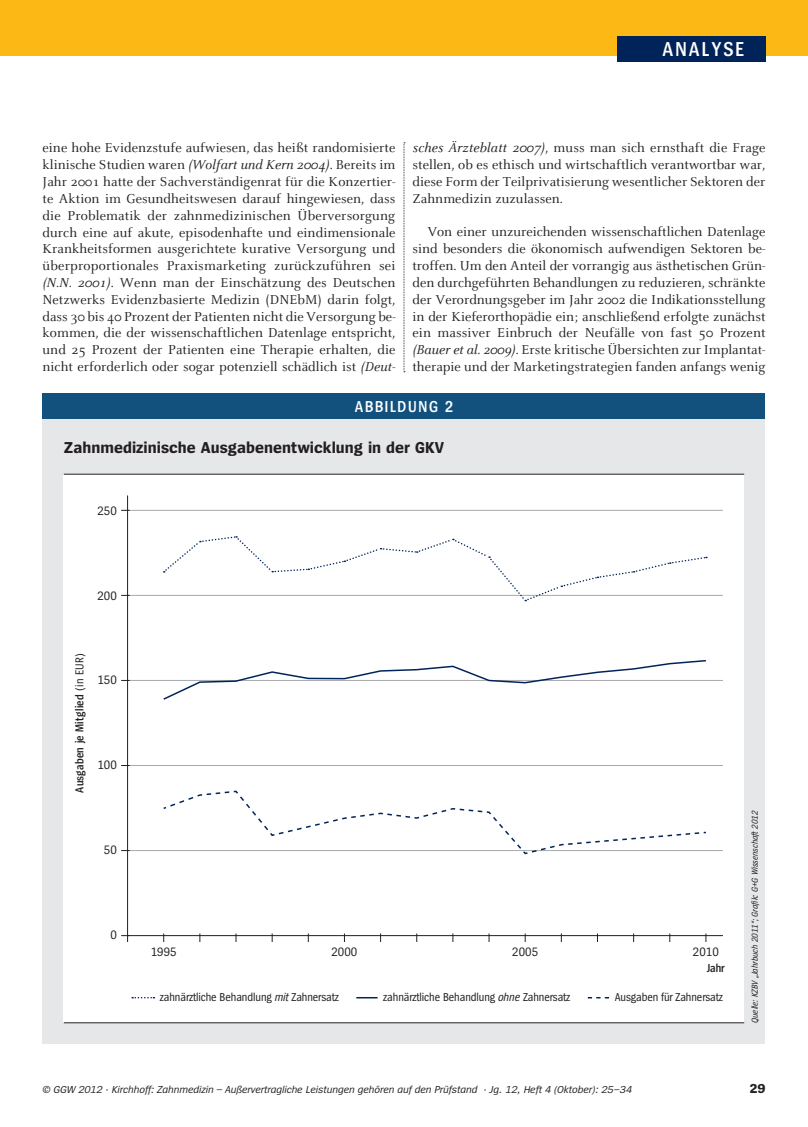
<style>
.page{position:relative;width:808px;height:1127px;background:#fff}
.page>*{position:absolute;margin:0;border:0;box-sizing:border-box;transform-origin:0 0}
.t1{font:600 21px "Spiegel Cd";color:#fff}
.t2{font:700 16.5px "Spiegel";color:#231f20}
.t3{font:600 16.5px "Spiegel Cd";color:#fff}
.t4{font:14.25px/16.8px "Celeste";letter-spacing:.005em;color:#231f20;text-align:justify}
.t5{font:700 13.5px "Spiegel";color:#231f20}
.t6{font:12.75px "Spiegel Cd";color:#231f20}
.t7{font:12px "Spiegel Cd";letter-spacing:-.005em;color:#231f20}
.t8{font:600 12px "Spiegel Cd";letter-spacing:.02em;color:#231f20}
.t9{font:italic 10.5px "Spiegel";color:#231f20}
.t10{font:italic 9px "Spiegel Cd";color:#231f20}
.s1{font-style:italic}
.s2{font-weight:400}
</style>
<div class="page">
<div style="left:0;top:0;width:808px;height:55px;background:#fcb814"></div>
<div style="left:617px;top:36px;width:148px;height:26px;background:#002359"></div>
<svg style="left:404px;top:142px;width:1px;height:230px"></svg>
<div style="left:43px;top:417px;width:722px;height:627px;background:#e6e7e9"></div>
<div style="left:64px;top:474px;width:680px;height:549px;background:#fff"></div>
<hr style="left:128px;top:510px;width:595px;height:1px;background:#a8a9ad">
<hr style="left:128px;top:595px;width:595px;height:1px;background:#a8a9ad">
<hr style="left:128px;top:680px;width:595px;height:1px;background:#a8a9ad">
<hr style="left:128px;top:765px;width:595px;height:1px;background:#a8a9ad">
<hr style="left:128px;top:850px;width:595px;height:1px;background:#a8a9ad">
<div style="left:43px;top:393px;width:722px;height:26px;background:#12517d"></div>
<hr style="left:64px;top:474px;width:680px;height:1px;background:#231f20">
<hr style="left:64px;top:1022px;width:680px;height:1px;background:#231f20">
<hr style="left:128px;top:935px;width:595px;height:1px;background:#231f20">
<hr style="left:127px;top:495px;width:1px;height:447px;background:#231f20">
<svg style="left:132px;top:997px;width:22px;height:1px"></svg>
<svg style="left:356px;top:997px;width:22px;height:1px"></svg>
<svg style="left:588px;top:997px;width:21px;height:1px"></svg>
<svg style="left:163px;top:790px;width:543px;height:65px"></svg>
<svg style="left:164px;top:536px;width:543px;height:65px"></svg>
<svg style="left:163px;top:660px;width:543px;height:40px"></svg>
<h1 class="t1" style="left:663px;top:38px;width:83px">ANALYSE</h1>
<p class="t4" style="left:412px;top:140px;width:354px"><span class="s1">sches Ärzteblatt 2007)</span>, muss man sich ernsthaft die Frage stellen, ob es ethisch und wirtschaftlich verantwortbar war, diese Form der Teilprivatisierung wesentlicher Sektoren der Zahnmedizin zuzulassen.</p>
<p class="t4" style="left:412px;top:224px;width:355px;text-indent:15px">Von einer unzureichenden wissenschaftlichen Datenlage sind besonders die ökonomisch aufwendigen Sektoren be&shy;troffen. Um den Anteil der vorrangig aus ästhetischen Grün&shy;den durchgeführten Behandlungen zu reduzieren, schränkte der Verordnungsgeber im Jahr 2002 die Indikationsstellung in der Kieferorthopädie ein; anschließend erfolgte zunächst ein massiver Einbruch der Neufälle von fast 50 Prozent <span class="s1">(Bauer et al. 2009)</span>. Erste kritische Übersichten zur Implantat&shy;therapie und der Marketingstrategien fanden anfangs wenig</p>
<p class="t4" style="left:43px;top:140px;width:355px">eine hohe Evidenzstufe aufwiesen, das heißt randomisierte klinische Studien waren <span class="s1">(Wolfart und Kern 2004)</span>. Bereits im Jahr 2001 hatte der Sachverständigenrat für die Konzertier&shy;te Aktion im Gesundheitswesen darauf hingewiesen, dass die Problematik der zahnmedizinischen Überversorgung durch eine auf akute, episodenhafte und eindimensionale Krankheitsformen ausgerichtete kurative Versorgung und überproportionales Praxismarketing zurückzuführen sei <span class="s1">(N.N. 2001)</span>. Wenn man der Einschätzung des Deutschen Netzwerks Evidenzbasierte Medizin (DNEbM) darin folgt, dass 30 bis 40 Prozent der Patienten nicht die Versorgung be&shy;kommen, die der wissenschaftlichen Datenlage entspricht, und 25 Prozent der Patienten eine Therapie erhalten, die nicht erforderlich oder sogar potenziell schädlich ist <span class="s1">(Deut-</span></p>
<p class="t3" style="left:355px;top:398px;width:100px">ABBILDUNG 2</p>
<p class="t2" style="left:64px;top:439px;width:382px">Zahnmedizinische Ausgabenentwicklung in der GKV</p>
<p class="t6" style="left:97px;top:504px;width:21px">250</p>
<p class="t6" style="left:97px;top:589px;width:21px">200</p>
<p class="t8" style="left:74px;top:793px;width:141px;rotate:-90deg">AUSGABEN JE MITGLIED <span class="s2">(in EUR)</span></p>
<p class="t6" style="left:97px;top:674px;width:21px">150</p>
<p class="t6" style="left:97px;top:759px;width:21px">100</p>
<p class="t6" style="left:104px;top:844px;width:14px">50</p>
<p class="t6" style="left:110px;top:928px;width:8px">0</p>
<p class="t6" style="left:151px;top:945px;width:27px">1995</p>
<p class="t6" style="left:331px;top:945px;width:27px">2000</p>
<p class="t6" style="left:512px;top:945px;width:27px">2005</p>
<p class="t6" style="left:693px;top:945px;width:27px">2010</p>
<p class="t8" style="left:707px;top:962px;width:20px">JAHR</p>
<p class="t7" style="left:160px;top:991px;width:180px">zahnärztliche Behandlung <span class="s1">mit</span> Zahnersatz</p>
<p class="t7" style="left:383px;top:991px;width:189px">zahnärztliche Behandlung <span class="s1">ohne</span> Zahnersatz</p>
<p class="t7" style="left:615px;top:991px;width:110px">Ausgaben für Zahnersatz</p>
<p class="t10" style="left:750px;top:1023px;width:214px;rotate:-90deg">Quelle: KZBV „Jahrbuch 2011“; Grafik: G+G Wissenschaft 2012</p>
<p class="t9" style="left:43px;top:1084px;width:591px">© GGW 2012 · Kirchhoff: Zahnmedizin – Außervertragliche Leistungen gehören auf den Prüfstand · Jg. 12, Heft 4 (Oktober): 25–34</p>
<p class="t5" style="left:750px;top:1081px;width:17px">29</p>
</div>
